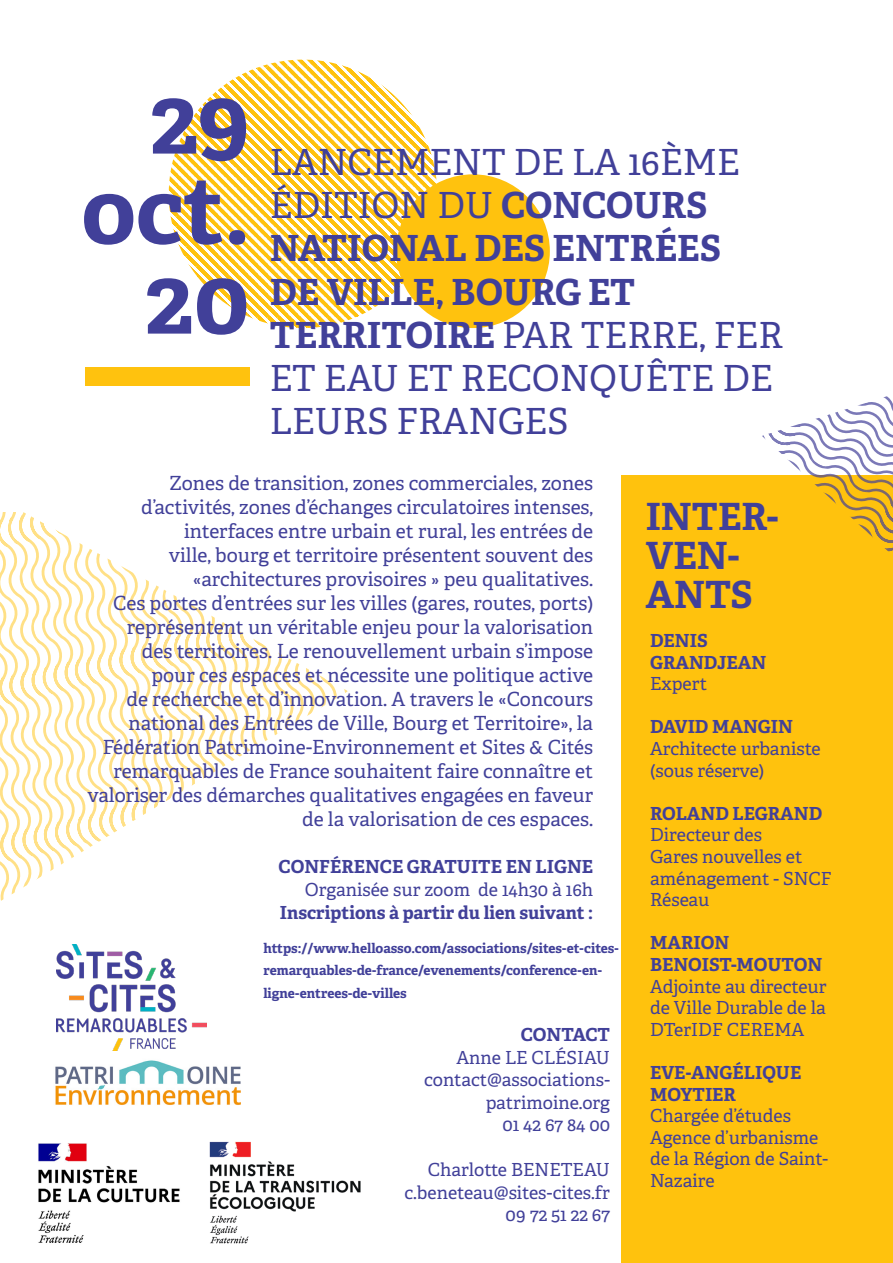
<style>
.page{position:relative;width:893px;height:1263px;background:#fff}
.page>*{position:absolute;margin:0;border:0;box-sizing:border-box;transform-origin:0 0}
.t1{font:700 93.6px "Adelle Basic";color:#414099}
.t2{font:700 37.5px "Adelle Basic";color:#414099}
.t3{font:36px/43.2px "Adelle Basic";color:#414099}
.t4{font:19.5px/24px "Adelle Basic";color:#414099;text-align:right}
.t5{font:18px/21.6px "Adelle Basic";color:#424099}
.t6{font:18px/22.5px "Adelle Basic";color:#414099;text-align:right}
.t7{font:700 18px/21.6px "Adelle Basic";color:#424099}
.t8{font:700 18px "Adelle Basic";color:#414099}
.t9{font:700 13.5px/22.5px "Adelle Basic";color:#414099}
.s1{font-weight:700}
</style>
<div class="page">
<div style="left:622px;top:475px;width:271px;height:788px;background:#ffc20d"></div>
<svg style="left:762px;top:396px;width:131px;height:156px"></svg>
<svg style="left:169px;top:60px;width:269px;height:268px"></svg>
<svg style="left:0;top:512px;width:348px;height:389px"></svg>
<div style="left:396px;top:174px;width:154px;height:154px;background:#ffc20e;border-radius:50%"></div>
<div style="left:85px;top:367px;width:165px;height:19px;background:#ffc20e"></div>
<img style="left:57px;top:944px;width:149px;height:107px">
<img style="left:55px;top:1060px;width:186px;height:45px">
<img style="left:38px;top:1143px;width:142px;height:100px">
<img style="left:209px;top:1141px;width:152px;height:103px">
<p class="t1" style="left:150px;top:61px;width:101px">29</p>
<p class="t1" style="left:82px;top:151px;width:170px">oct.</p>
<p class="t1" style="left:145px;top:241px;width:106px">20</p>
<p class="t3" style="left:270px;top:141px;width:515px">LANCEMENT DE LA 16ÈME<br>ÉDITION DU <span class="s1">CONCOURS<br>NATIONAL DES ENTRÉES<br>DE VILLE, BOURG ET<br>TERRITOIRE</span> PAR TERRE, FER<br>ET EAU ET RECONQUÊTE DE<br>LEURS FRANGES</p>
<p class="t4" style="left:141px;top:471px;width:453px">Zones de transition, zones commerciales, zones d’activités, zones d’échanges circulatoires intenses, interfaces entre urbain et rural, les entrées de ville, bourg et territoire présentent souvent des «architectures provisoires » peu qualitatives.</p>
<p class="t4" style="left:88px;top:591px;width:507px">Ces portes d’entrées sur les villes (gares, routes, ports) représentent un véritable enjeu pour la valorisation<br>des territoires. Le renouvellement urbain s’impose<br>pour ces espaces et nécessite une politique active<br>de recherche et d’innovation. A travers le «Concours national des Entrées de Ville, Bourg et Territoire», la Fédération Patrimoine-Environnement et Sites &amp; Cités remarquables de France souhaitent faire connaître et valoriser des démarches qualitatives engagées en faveur de la valorisation de ces espaces.</p>
<p class="t8" style="left:279px;top:856px;width:316px">CONFÉRENCE GRATUITE EN LIGNE</p>
<p class="t6" style="left:305px;top:878px;width:290px">Organisée sur zoom de 14h30 à 16h</p>
<p class="t8" style="left:280px;top:901px;width:315px">Inscriptions à partir du lien suivant :</p>
<p class="t9" style="left:263px;top:937px;width:357px">https://www.helloasso.com/associations/sites-et-cites&shy;remarquables-de-france/evenements/conference-en&shy;ligne-entrees-de-villes</p>
<p class="t8" style="left:521px;top:1023px;width:91px">CONTACT</p>
<p class="t6" style="left:456px;top:1046px;width:155px">Anne LE CLÉSIAU</p>
<p class="t6" style="left:424px;top:1068px;width:187px">contact@associations&shy;patrimoine.org</p>
<p class="t6" style="left:502px;top:1113px;width:109px">01 42 67 84 00</p>
<p class="t6" style="left:428px;top:1158px;width:184px">Charlotte BENETEAU</p>
<p class="t6" style="left:405px;top:1181px;width:207px">c.beneteau@sites-cites.fr</p>
<p class="t6" style="left:505px;top:1203px;width:106px">09 72 51 22 67</p>
<p class="t2" style="left:646px;top:493px;width:134px">INTER-</p>
<p class="t2" style="left:646px;top:532px;width:95px">VEN-</p>
<p class="t2" style="left:646px;top:571px;width:109px">ANTS</p>
<p class="t7" style="left:650px;top:630px;width:59px">DENIS</p>
<p class="t7" style="left:650px;top:651px;width:118px">GRANDJEAN</p>
<p class="t5" style="left:650px;top:673px;width:59px">Expert</p>
<p class="t7" style="left:650px;top:716px;width:144px">DAVID MANGIN</p>
<p class="t5" style="left:650px;top:738px;width:172px">Architecte urbaniste (sous réserve)</p>
<p class="t7" style="left:650px;top:803px;width:174px">ROLAND LEGRAND</p>
<p class="t5" style="left:650px;top:824px;width:183px">Directeur des<br>Gares nouvelles et aménagement - SNCF<br>Réseau</p>
<p class="t7" style="left:650px;top:932px;width:81px">MARION</p>
<p class="t7" style="left:650px;top:954px;width:174px">BENOIST-MOUTON</p>
<p class="t5" style="left:650px;top:975px;width:178px;text-align:justify">Adjointe au directeur de Ville Durable de la DTerIDF CEREMA</p>
<p class="t7" style="left:650px;top:1062px;width:153px">EVE-ANGÉLIQUE<br>MOYTIER</p>
<p class="t5" style="left:650px;top:1105px;width:180px">Chargée d’études<br>Agence d’urbanisme de la Région de Saint-<br>Nazaire</p>
</div>
